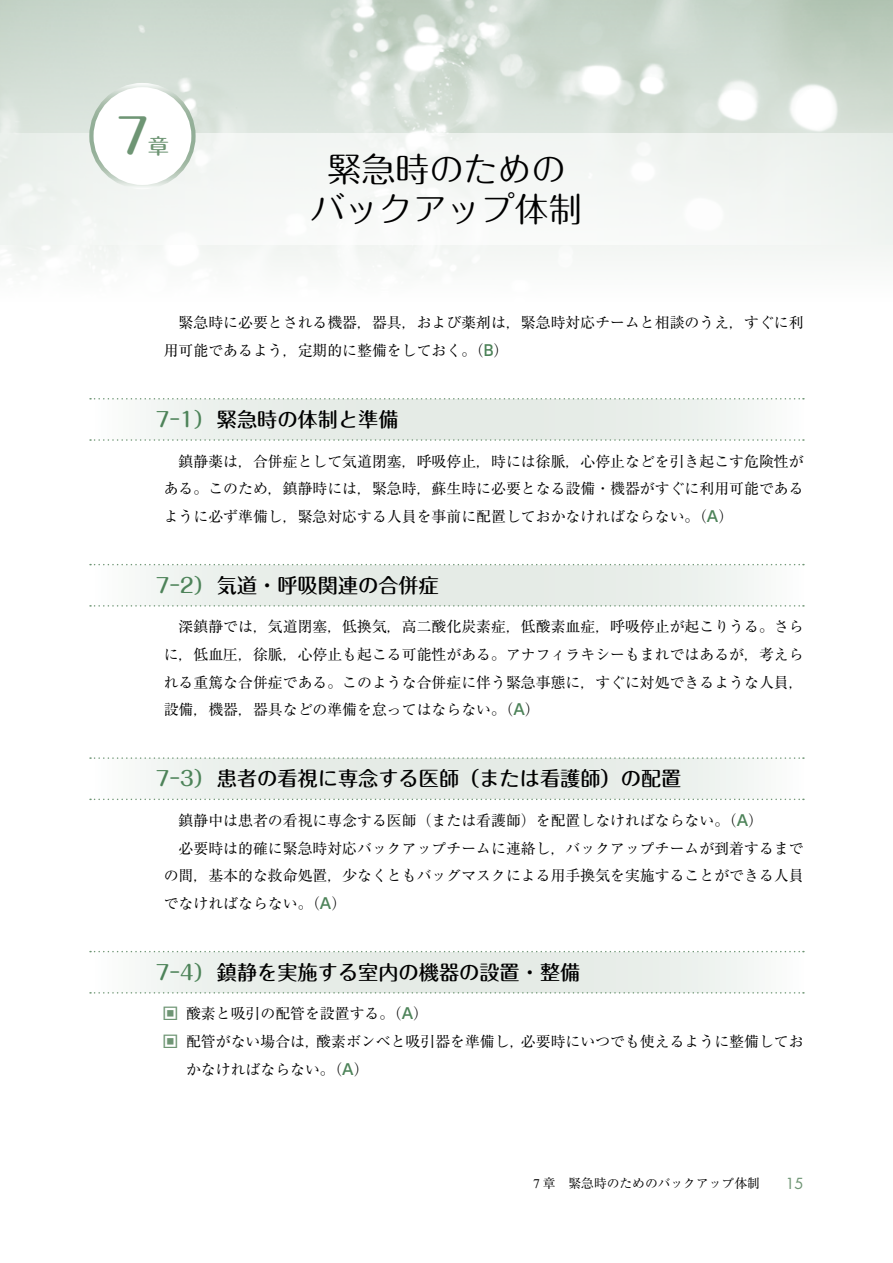
<style>
.page{position:relative;width:893px;height:1263px;background:#fff}
.page>*{position:absolute;margin:0;border:0;box-sizing:border-box;transform-origin:0 0}
.t1{font:500 47.85px "Maru Fo Pro";color:#6e9574}
.t2{font:34.05px/40.3px "Maru Fo Pro";color:#000;text-align:center}
.t3{font:500 21.3px "Maru Fo Pro";color:#6e9574}
.t4{font:500 20.25px "Maru Fo Pro";color:#000}
.t5{font:14.85px/27.6px "Ryumin Pr 6";color:#000}
.t6{font:12.75px "Ryumin Pr 6";color:#000}
.s1{font-family:"UD Shin Go Pr 6";font-weight:500;color:#4d8359}
.s2{color:#4d8359}
.s3{font-family:"Times Ten LT Std"}
.s4{font-family:"Futura Std";font-size:14.85px;color:#6e9574}
</style>
<div class="page">
<img style="left:0;top:0;width:893px;height:268px">
<svg style="left:89px;top:399px;width:715px;height:40px"></svg>
<svg style="left:90px;top:439px;width:714px;height:2px"></svg>
<svg style="left:90px;top:398px;width:714px;height:1px"></svg>
<svg style="left:89px;top:565px;width:715px;height:40px"></svg>
<svg style="left:90px;top:605px;width:714px;height:2px"></svg>
<svg style="left:90px;top:564px;width:714px;height:1px"></svg>
<svg style="left:89px;top:759px;width:715px;height:40px"></svg>
<svg style="left:90px;top:799px;width:714px;height:1px"></svg>
<svg style="left:90px;top:757px;width:714px;height:2px"></svg>
<svg style="left:89px;top:952px;width:715px;height:40px"></svg>
<svg style="left:90px;top:992px;width:714px;height:1px"></svg>
<svg style="left:90px;top:951px;width:714px;height:1px"></svg>
<div style="left:0;top:134px;width:893px;height:110px;background:#f3f6f4"></div>
<div style="left:91px;top:85px;width:102px;height:102px;background:#fff;border-radius:50%"></div>
<div style="left:89px;top:83px;width:107px;height:106px;border:4px solid #fff;border-radius:50%"></div>
<h1 class="t1" style="left:116px;top:98px;width:35px">7</h1>
<h3 class="t3" style="left:148px;top:129px;width:23px">章</h3>
<h2 class="t2" style="left:310px;top:145px;width:274px">緊急時のためのバックアップ体制</h2>
<p class="t5" style="left:164px;top:308px;width:641px">　緊急時に必要とされる機器，器具，および薬剤は，緊急時対応チームと相談のうえ，すぐに利用可能であるよう，定期的に整備をしておく。（<span class="s1">B</span>）</p>
<h3 class="t4" style="left:155px;top:403px;width:245px"><span class="s2">7‒1）</span> 緊急時の体制と準備</h3>
<p class="t5" style="left:164px;top:446px;width:641px;text-align:justify">　鎮静薬は，合併症として気道閉塞，呼吸停止，時には徐脈，心停止などを引き起こす危険性がある。このため，鎮静時には，緊急時，蘇生時に必要となる設備・機器がすぐに利用可能であるように必ず準備し，緊急対応する人員を事前に配置しておかなければならない。（<span class="s1">A</span>）</p>
<h3 class="t4" style="left:155px;top:569px;width:285px"><span class="s2">7‒2）</span> 気道・呼吸関連の合併症</h3>
<p class="t5" style="left:164px;top:612px;width:641px;text-align:justify">　深鎮静では，気道閉塞，低換気，高二酸化炭素症，低酸素血症，呼吸停止が起こりうる。さらに，低血圧，徐脈，心停止も起こる可能性がある。アナフィラキシーもまれではあるが，考えられる重篤な合併症である。このような合併症に伴う緊急事態に，すぐに対処できるような人員，設備，機器，器具などの準備を怠ってはならない。（<span class="s1">A</span>）</p>
<h3 class="t4" style="left:155px;top:763px;width:527px"><span class="s2">7‒3）</span> 患者の看視に専念する医師（または看護師）の配置</h3>
<p class="t5" style="left:164px;top:806px;width:641px">　鎮静中は患者の看視に専念する医師（または看護師）を配置しなければならない。（<span class="s1">A</span>）<br>　必要時は的確に緊急時対応バックアップチームに連絡し，バックアップチームが到着するまでの間，基本的な救命処置，少なくともバッグマスクによる用手換気を実施することができる人員でなければならない。（<span class="s1">A</span>）</p>
<h3 class="t4" style="left:155px;top:956px;width:426px"><span class="s2">7‒4）</span> 鎮静を実施する室内の機器の設置・整備</h3>
<p class="t5" style="left:186px;top:999px;width:619px">酸素と吸引の配管を設置する。（<span class="s1">A</span>）<br>配管がない場合は，酸素ボンベと吸引器を準備し，必要時にいつでも使えるように整備しておかなければならない。（<span class="s1">A</span>）</p>
<p class="t6" style="left:533px;top:1173px;width:272px"><span class="s3">7</span> 章　緊急時のためのバックアップ体制　　<span class="s4">15</span></p>
</div>
